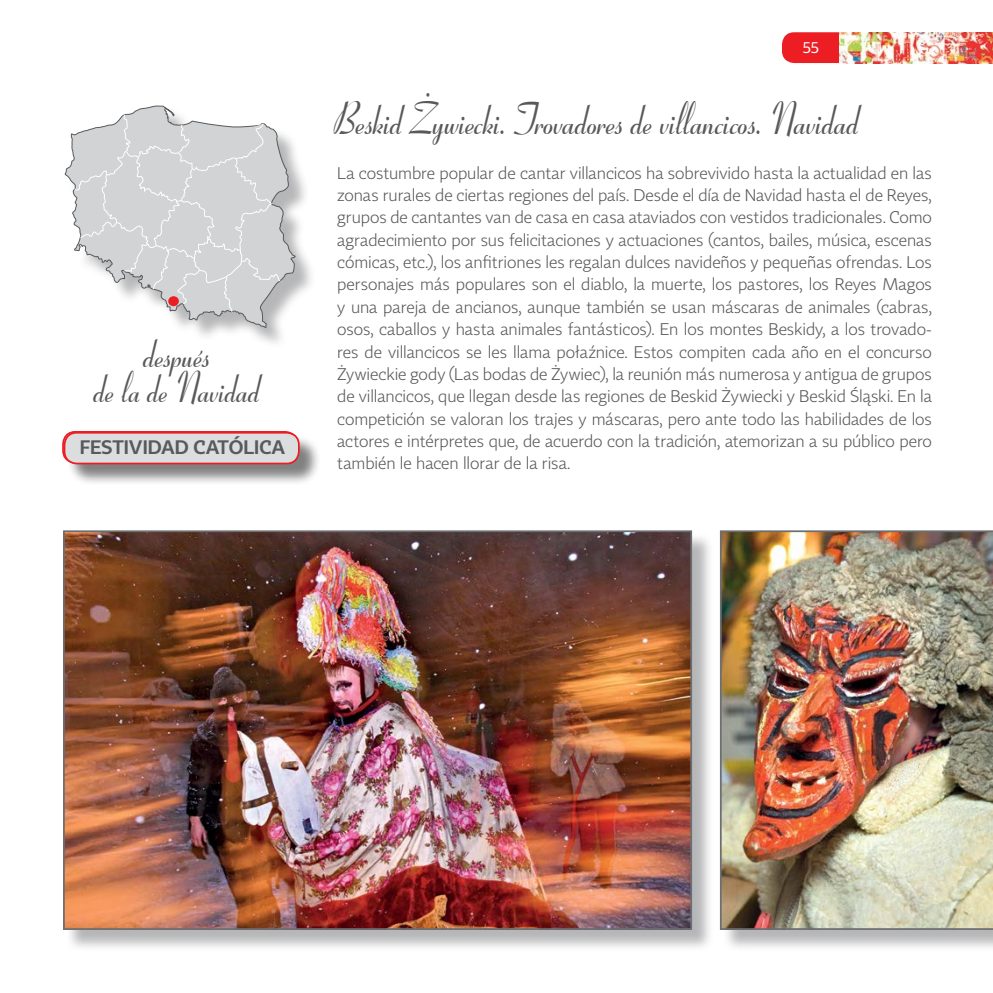
<style>
.page{position:relative;width:993px;height:993px;background:#fff}
.page>*{position:absolute;margin:0;border:0;box-sizing:border-box;transform-origin:0 0}
.t1{font:700 45.85px "Ribbon 131 EU";letter-spacing:-.01em;color:#58595b;scale:.8 1}
.t2{font:700 43.75px/35px "Ribbon 131 EU";color:#58595b;text-align:center;scale:.8 1}
.t3{font:300 19.25px "Tabac Sans";color:#58595b}
.t4{font:300 16.62px/22.4px "Tabac Sans";letter-spacing:-.005em;color:#58595b;text-align:justify}
.t5{font:15.75px "Tabac Sans";color:#fff}
</style>
<div class="page">
<hr style="left:0;top:0;width:1px;height:992px;background:#dcddde">
<svg style="left:782px;top:32px;width:57px;height:31px;background:#ed262d"></svg>
<img style="left:839px;top:32px;width:153px;height:31px">
<div style="left:721px;top:532px;width:271px;height:419px;background:#6d6e71;opacity:.5"></div>
<img style="left:719px;top:530px;width:273px;height:399px">
<div style="left:65px;top:532px;width:648px;height:419px;background:#6d6e71;opacity:.5"></div>
<img style="left:66px;top:533px;width:622px;height:393px">
<div style="left:63px;top:530px;width:628px;height:399px;border:2px solid #6d6e71"></div>
<div style="left:68px;top:108px;width:248px;height:241px;background:#6d6e71;opacity:.5"></div>
<svg style="left:64px;top:105px;width:232px;height:224px"></svg>
<svg style="left:74px;top:114px;width:207px;height:206px"></svg>
<div style="left:168px;top:296px;width:11px;height:10px;background:#ed1d24;border-radius:50%"></div>
<div style="left:66px;top:434px;width:255px;height:52px;background:#000;opacity:.5"></div>
<div style="left:64px;top:432px;width:235px;height:31px;background:#dcddde;border-radius:12px"></div>
<div style="left:64px;top:431px;width:235px;height:33px;border:2px solid #ed1d24;border-radius:12px"></div>
<h2 class="t2" style="left:97px;top:334px;width:209px">después<br>de la de Navidad</h2>
<p class="t3" style="left:80px;top:435px;width:207px">FESTIVIDAD CATÓLICA</p>
<p class="t3" style="left:127px;top:434px;width:109px">KATOLI KIE</p>
<p class="t5" style="left:802px;top:38px;width:18px">55</p>
<h1 class="t1" style="left:337px;top:92px;width:658px">Beskid Żywiecki. Trovadores de villancicos. Navidad</h1>
<p class="t4" style="left:337px;top:162px;width:596px">La costumbre popular de cantar villancicos ha sobrevivido hasta la actualidad en las zonas rurales de ciertas regiones del país. Desde el día de Navidad hasta el de Reyes, grupos de cantantes van de casa en casa ataviados con vestidos tradicionales. Como agradecimiento por sus felicitaciones y actuaciones (cantos, bailes, música, escenas cómicas, etc.), los anfitriones les regalan dulces navideños y pequeñas ofrendas. Los personajes más populares son el diablo, la muerte, los pastores, los Reyes Magos y una pareja de ancianos, aunque también se usan máscaras de animales (cabras, osos, caballos y hasta animales fantásticos). En los montes Beskidy, a los trovado&shy;res de villancicos se les llama połaźnice. Estos compiten cada año en el concurso Żywieckie gody (Las bodas de Żywiec), la reunión más numerosa y antigua de grupos de villancicos, que llegan desde las regiones de Beskid Żywiecki y Beskid Śląski. En la competición se valoran los trajes y máscaras, pero ante todo las habilidades de los actores e intérpretes que, de acuerdo con la tradición, atemorizan a su público pero también le hacen llorar de la risa.</p>
</div>
